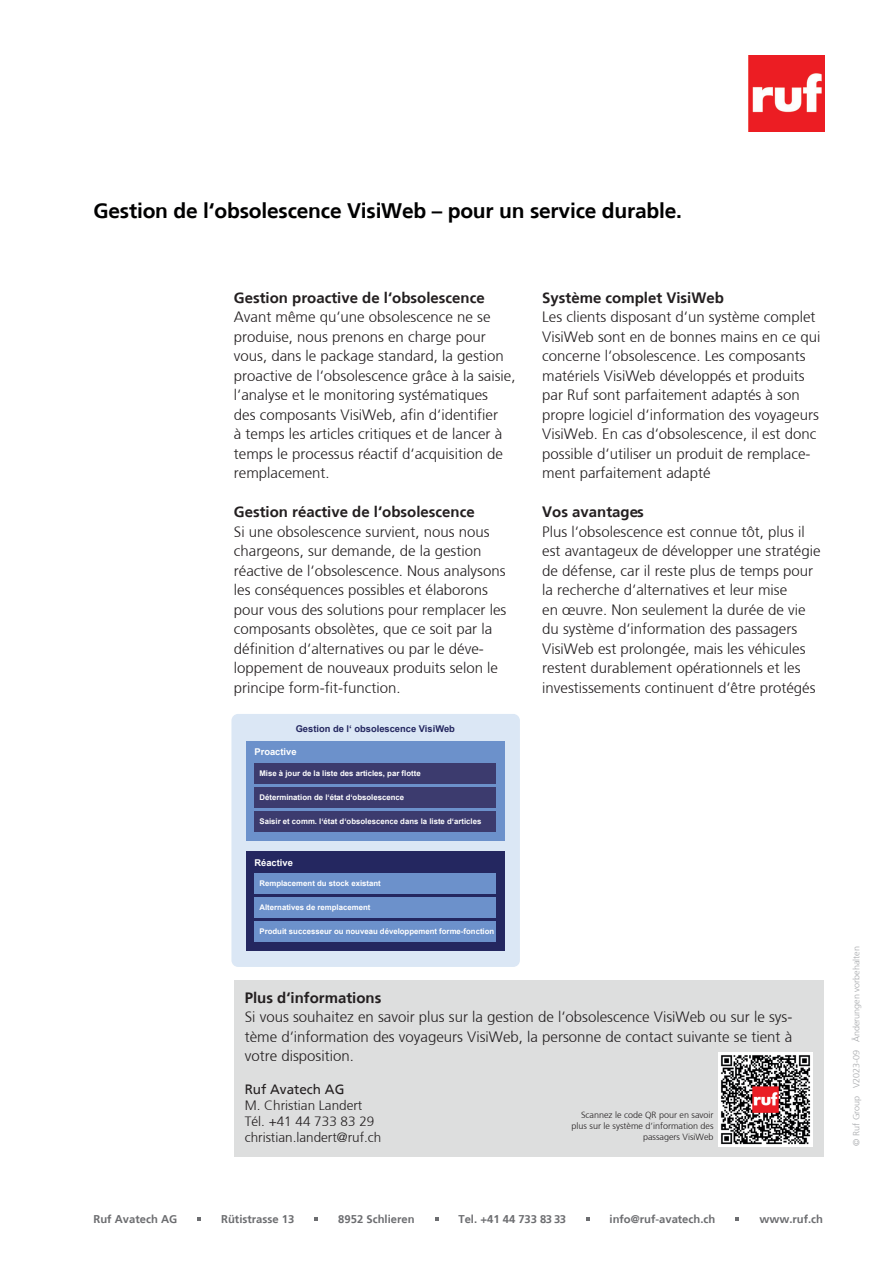
<style>
.page{position:relative;width:893px;height:1263px;background:#fff}
.page>*{position:absolute;margin:0;border:0;box-sizing:border-box;transform-origin:0 0}
.t1{font:700 21px "Frutiger";letter-spacing:-.01em;color:#000001}
.t2{font:300 15px/19.5px "Frutiger";color:#231f20}
.t3{font:700 15px "Frutiger";color:#231f20}
.t4{font:300 13.5px/16.2px "Frutiger";color:#231f20}
.t5{font:13.5px "Frutiger";color:#231f20}
.t6{font:700 11.25px "Frutiger";color:#6c6d70}
.t7{font:700 9.3px "Arial";color:#242760}
.t8{font:700 9.3px "Arial";color:#fff}
.t9{font:300 9px/10.8px "Frutiger";color:#231f20;text-align:right}
.t10{font:300 9px "Frutiger";color:#a4a6a9}
.t11{font:700 7.8px "Arial";color:#fff}
</style>
<div class="page">
<img style="left:748px;top:55px;width:77px;height:77px">
<div style="left:234px;top:980px;width:589px;height:177px;background:#dddede"></div>
<img style="left:719px;top:1052px;width:93px;height:94px">
<div style="left:231px;top:714px;width:289px;height:253px;background:#dbe7f5;border-radius:7px"></div>
<div style="left:246px;top:741px;width:259px;height:100px;background:#6c91cb"></div>
<div style="left:254px;top:763px;width:242px;height:21px;background:#3c3b6e"></div>
<div style="left:254px;top:787px;width:242px;height:21px;background:#3c3b6e"></div>
<div style="left:254px;top:811px;width:242px;height:20px;background:#3c3b6e"></div>
<div style="left:246px;top:851px;width:259px;height:100px;background:#242760"></div>
<div style="left:254px;top:874px;width:242px;height:20px;background:#6c91cb"></div>
<div style="left:254px;top:897px;width:242px;height:21px;background:#6c91cb"></div>
<div style="left:254px;top:921px;width:242px;height:21px;background:#6c91cb"></div>
<h1 class="t1" style="left:94px;top:199px;width:590px">Gestion de l‘obsolescence VisiWeb – pour un service durable.</h1>
<p class="t3" style="left:234px;top:289px;width:252px">Gestion proactive de l‘obsolescence</p>
<p class="t2" style="left:234px;top:307px;width:283px">Avant même qu‘une obsolescence ne se produise, nous prenons en charge pour vous, dans le package standard, la gestion proactive de l‘obsolescence grâce à la saisie, l‘analyse et le monitoring systématiques<br>des composants VisiWeb, afin d‘identifier<br>à temps les articles critiques et de lancer à temps le processus réactif d‘acquisition de remplacement.</p>
<p class="t3" style="left:234px;top:503px;width:242px">Gestion réactive de l‘obsolescence</p>
<p class="t2" style="left:234px;top:522px;width:274px">Si une obsolescence survient, nous nous chargeons, sur demande, de la gestion réactive de l‘obsolescence. Nous analysons les conséquences possibles et élaborons pour vous des solutions pour remplacer les composants obsolètes, que ce soit par la définition d‘alternatives ou par le déve&shy;loppement de nouveaux produits selon le principe form-fit-function.</p>
<p class="t7" style="left:296px;top:722px;width:161px">Gestion de l‘ obsolescence VisiWeb</p>
<p class="t8" style="left:254px;top:746px;width:44px">Proactive</p>
<p class="t11" style="left:259px;top:768px;width:163px">Mise à jour de la liste des articles, par flotte</p>
<p class="t11" style="left:259px;top:792px;width:146px">Détermination de l‘état d‘obsolescence</p>
<p class="t11" style="left:259px;top:816px;width:223px">Saisir et comm. l‘état d‘obsolescence dans la liste d‘articles</p>
<p class="t8" style="left:254px;top:856px;width:40px">Réactive</p>
<p class="t11" style="left:259px;top:878px;width:123px">Remplacement du stock existant</p>
<p class="t11" style="left:259px;top:902px;width:112px">Alternatives de remplacement</p>
<p class="t11" style="left:259px;top:926px;width:236px">Produit successeur ou nouveau développement forme-fonction</p>
<p class="t3" style="left:542px;top:289px;width:183px">Système complet VisiWeb</p>
<p class="t2" style="left:542px;top:307px;width:280px">Les clients disposant d‘un système complet VisiWeb sont en de bonnes mains en ce qui concerne l‘obsolescence. Les composants matériels VisiWeb développés et produits par Ruf sont parfaitement adaptés à son propre logiciel d‘information des voyageurs VisiWeb. En cas d‘obsolescence, il est donc possible d‘utiliser un produit de remplace&shy;ment parfaitement adapté</p>
<p class="t3" style="left:542px;top:503px;width:103px">Vos avantages</p>
<p class="t2" style="left:542px;top:522px;width:280px">Plus l‘obsolescence est connue tôt, plus il est avantageux de développer une stratégie de défense, car il reste plus de temps pour la recherche d‘alternatives et leur mise<br>en œuvre. Non seulement la durée de vie du système d‘information des passagers VisiWeb est prolongée, mais les véhicules restent durablement opérationnels et les investissements continuent d‘être protégés</p>
<p class="t3" style="left:245px;top:989px;width:138px">Plus d‘informations</p>
<p class="t2" style="left:245px;top:1007px;width:549px;text-align:justify">Si vous souhaitez en savoir plus sur la gestion de l‘obsolescence VisiWeb ou sur le sys&shy;tème d‘information des voyageurs VisiWeb, la personne de contact suivante se tient à votre disposition.</p>
<p class="t5" style="left:245px;top:1081px;width:101px">Ruf Avatech AG</p>
<p class="t4" style="left:245px;top:1097px;width:138px">M. Christian Landert<br>Tél. +41 44 733 83 29 christian.landert@ruf.ch</p>
<p class="t9" style="left:571px;top:1109px;width:144px">Scannez le code QR pour en savoir plus sur le système d‘information des passagers VisiWeb</p>
<p class="t6" style="left:94px;top:1212px;width:85px">Ruf Avatech AG</p>
<p class="t6" style="left:221px;top:1212px;width:75px">Rütistrasse 13</p>
<p class="t6" style="left:338px;top:1212px;width:78px">8952 Schlieren</p>
<p class="t6" style="left:458px;top:1212px;width:109px">Tel. +41 44 733 83 33</p>
<p class="t6" style="left:609px;top:1212px;width:107px">info@ruf-avatech.ch</p>
<p class="t6" style="left:759px;top:1212px;width:65px">www.ruf.ch</p>
<p class="t10" style="left:851px;top:1145px;width:201px;rotate:-90deg">© Ruf Group V2023-09 Änderungen vorbehalten</p>
</div>
